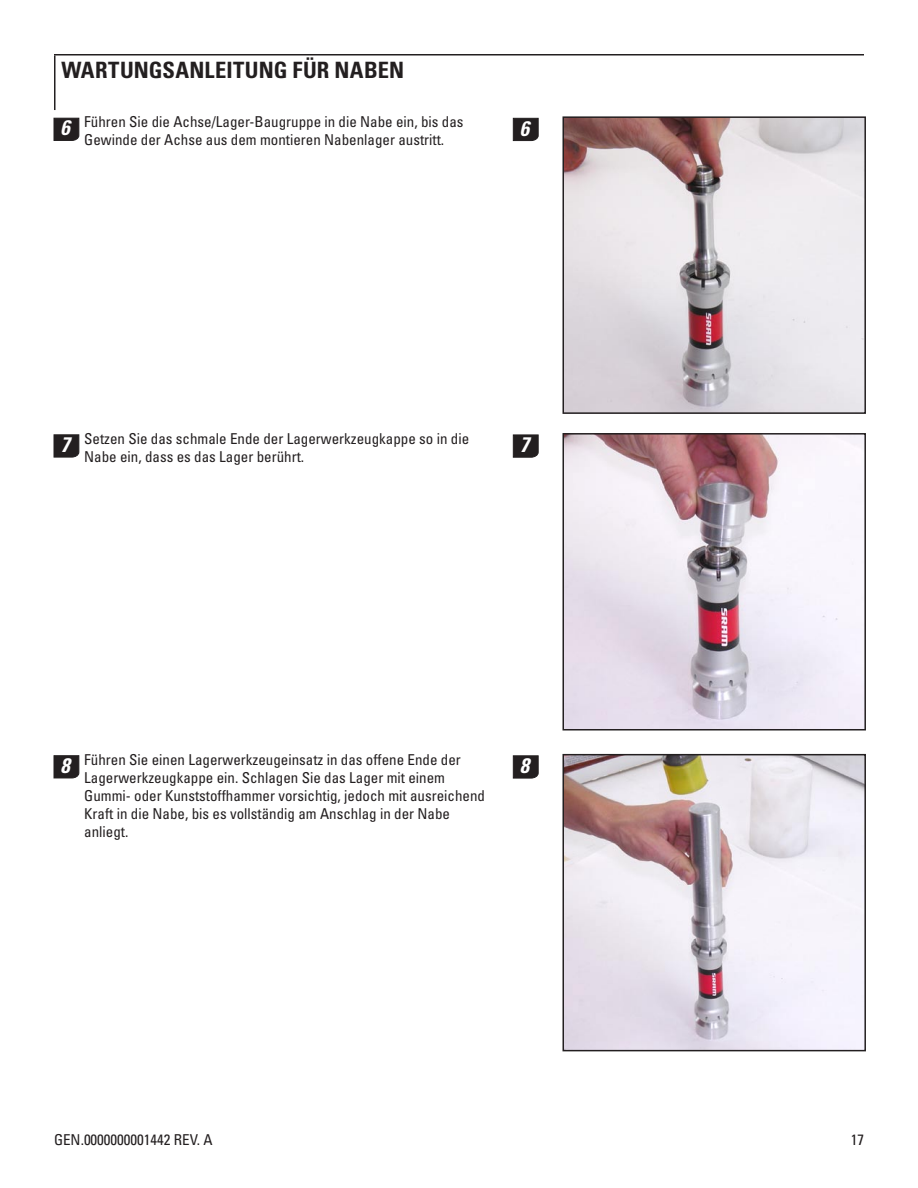
<style>
.page{position:relative;width:918px;height:1188px;background:#fff}
.page>*{position:absolute;margin:0;border:0;box-sizing:border-box;transform-origin:0 0}
.t1{font:700 condensed 22.5px "Univers LT Std";letter-spacing:.01em;color:#231f20}
.t2{font:italic 700 condensed 21px "Univers LT Std";color:#fff}
.t3{font:condensed 15px/18px "Univers LT Std";color:#231f20}
.s1{font-weight:700;font-style:italic;font-size:21px;color:#fff}
</style>
<div class="page">
<hr style="left:54px;top:54px;width:810px;height:2px;background:#231f20">
<hr style="left:54px;top:55px;width:2px;height:55px;background:#231f20">
<svg style="left:53px;top:118px;width:27px;height:23px"></svg>
<svg style="left:53px;top:434px;width:27px;height:24px"></svg>
<svg style="left:53px;top:755px;width:27px;height:24px"></svg>
<svg style="left:513px;top:118px;width:26px;height:23px"></svg>
<img style="left:565px;top:119px;width:298px;height:292px">
<div style="left:562px;top:116px;width:304px;height:298px;border:2px solid #231f20"></div>
<svg style="left:513px;top:434px;width:26px;height:24px"></svg>
<img style="left:565px;top:436px;width:298px;height:292px">
<div style="left:562px;top:433px;width:304px;height:298px;border:2px solid #231f20"></div>
<svg style="left:513px;top:755px;width:26px;height:24px"></svg>
<img style="left:565px;top:757px;width:298px;height:291px">
<div style="left:562px;top:754px;width:304px;height:297px;border:2px solid #231f20"></div>
<h1 class="t1" style="left:62px;top:56px;width:34px">WARTUNGSANLEITUNG</h1>
<h1 class="t1" style="left:293px;top:56px;width:72px">FÜR NABEN</h1>
<p class="t3" style="left:60px;top:113px;width:405px;text-align:center"><span class="s1">6</span> Führen Sie die Achse/Lager-Baugruppe in die Nabe ein, bis das<br>Gewinde der Achse aus dem montieren Nabenlager austritt.</p>
<h2 class="t2" style="left:520px;top:115px;width:16px">6</h2>
<p class="t3" style="left:84px;top:429px;width:386px;text-indent:-24px"><span class="s1">7</span> Setzen Sie das schmale Ende der Lagerwerkzeugkappe so in die<br>Nabe ein, dass es das Lager berührt.</p>
<h2 class="t2" style="left:520px;top:432px;width:16px">7</h2>
<p class="t3" style="left:84px;top:750px;width:402px;text-indent:-24px"><span class="s1">8</span> Führen Sie einen Lagerwerkzeugeinsatz in das offene Ende der Lagerwerkzeugkappe ein. Schlagen Sie das Lager mit einem Gummi- oder Kunststoffhammer vorsichtig, jedoch mit ausreichend Kraft in die Nabe, bis es vollständig am Anschlag in der Nabe anliegt.</p>
<h2 class="t2" style="left:520px;top:753px;width:16px">8</h2>
<p class="t3" style="left:54px;top:1130px;width:160px">GEN.0000000001442 REV. A</p>
<p class="t3" style="left:851px;top:1130px;width:15px">17</p>
</div>
